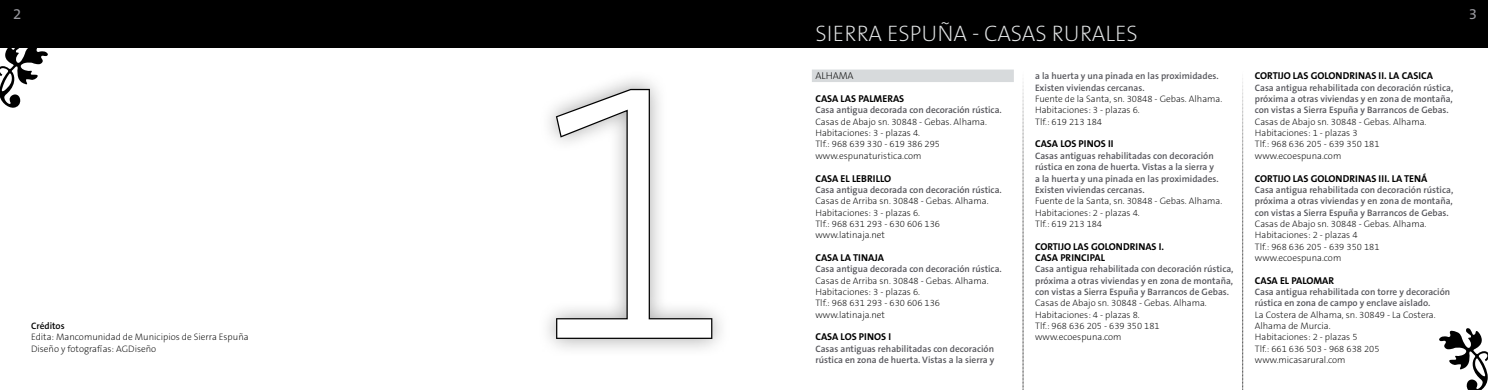
<style>
.page{position:relative;width:1488px;height:390px;background:#fff}
.page>*{position:absolute;margin:0;border:0;box-sizing:border-box;transform-origin:0 0}
.t1{font:200 380.62px "The Sans B2";color:#fff}
.t2{font:95px "Woodtype Ornaments Std";color:#000}
.t3{font:200 22.5px "The Sans B2";color:#e2e4e5}
.t4{font:15px "The Sans B5 Plain";color:#98989e}
.t5{font:700 10px/11.4px "The Sans B7";color:#000}
.t6{font:200 10px "The Sans B2";color:#000}
.t7{font:200 9.38px/11.4px "The Sans B2";color:#000}
.t8{font:600 9.38px/11.4px "The Sans B6";color:#55555b}
.t9{font:600 9.38px "The Sans B6";color:#000}
</style>
<div class="page">
<div style="left:0;top:0;width:744px;height:48px;background:#000"></div>
<div style="left:744px;top:0;width:744px;height:48px;background:#000"></div>
<svg style="left:1023px;top:82px;width:1px;height:308px"></svg>
<svg style="left:1242px;top:78px;width:2px;height:312px"></svg>
<div style="left:812px;top:70px;width:202px;height:12px;background:#d7dadc"></div>
<div style="left:536px;top:69px;width:194px;height:288px;background:#000;opacity:.35"></div>
<svg style="left:554px;top:88px;width:160px;height:252px"></svg>
<h3 class="t4" style="left:13px;top:6px;width:10px">2</h3>
<h2 class="t2" style="left:-2px;top:37px;width:52px">•</h2>
<p class="t9" style="left:31px;top:321px;width:35px">Créditos</p>
<p class="t7" style="left:31px;top:332px;width:219px">Edita: Mancomunidad de Municipios de Sierra Espuña<br>Diseño y fotografías: AGDiseño</p>
<h1 class="t1" style="left:526px;top:4px;width:211px">1</h1>
<h3 class="t3" style="left:815px;top:21px;width:23px">SIERRA</h3>
<h3 class="t3" style="left:887px;top:21px;width:249px">ESPU ÑA - Casas Rurales</h3>
<p class="t6" style="left:815px;top:71px;width:40px">Alhama</p>
<p class="t5" style="left:815px;top:93px;width:13px">CASA</p>
<p class="t5" style="left:840px;top:93px;width:59px">LAS PALMERAS</p>
<p class="t8" style="left:815px;top:105px;width:188px">Casa antigua decorada con decoración rústica.</p>
<p class="t7" style="left:815px;top:116px;width:173px">Casas de Abajo sn. 30848 - Gebas. Alhama.<br>Habitaciones: 3 - plazas 4.<br>Tlf.: 968 639 330 - 619 386 295 www.espunaturistica.com</p>
<p class="t5" style="left:815px;top:173px;width:13px">CASA</p>
<p class="t5" style="left:840px;top:173px;width:52px">EL LEBRILLO</p>
<p class="t8" style="left:815px;top:184px;width:188px">Casa antigua decorada con decoración rústica.</p>
<p class="t7" style="left:815px;top:196px;width:175px">Casas de Arriba sn. 30848 - Gebas. Alhama.<br>Habitaciones: 3 - plazas 6.<br>Tlf.: 968 631 293 - 630 606 136 www.latinaja.net</p>
<p class="t5" style="left:815px;top:252px;width:13px">CASA</p>
<p class="t5" style="left:840px;top:252px;width:42px">LA TINAJA</p>
<p class="t8" style="left:815px;top:264px;width:188px">Casa antigua decorada con decoración rústica.</p>
<p class="t7" style="left:815px;top:275px;width:175px">Casas de Arriba sn. 30848 - Gebas. Alhama.<br>Habitaciones: 3 - plazas 6.<br>Tlf.: 968 631 293 - 630 606 136 www.latinaja.net</p>
<p class="t5" style="left:815px;top:331px;width:13px">CASA</p>
<p class="t5" style="left:840px;top:331px;width:52px">LOS PINOS I</p>
<p class="t8" style="left:815px;top:343px;width:180px">Casas antiguas rehabilitadas con decoración rústica en zona de huerta. Vistas a la sierra y</p>
<p class="t8" style="left:1035px;top:71px;width:185px">a la huerta y una pinada en las proximidades.<br>Existen viviendas cercanas.</p>
<p class="t7" style="left:1035px;top:93px;width:189px">Fuente de la Santa, sn. 30848 - Gebas. Alhama.<br>Habitaciones: 3 - plazas 6.<br>Tlf.: 619 213 184</p>
<p class="t5" style="left:1035px;top:139px;width:13px">CASA</p>
<p class="t5" style="left:1060px;top:139px;width:55px">LOS PINOS II</p>
<p class="t8" style="left:1035px;top:150px;width:185px">Casas antiguas rehabilitadas con decoración rústica en zona de huerta. Vistas a la sierra y a la huerta y una pinada en las proximidades.<br>Existen viviendas cercanas.</p>
<p class="t7" style="left:1035px;top:195px;width:189px">Fuente de la Santa, sn. 30848 - Gebas. Alhama.<br>Habitaciones: 2 - plazas 4.<br>Tlf.: 619 213 184</p>
<p class="t5" style="left:1035px;top:241px;width:130px">CORTIJO LAS GOLONDRINAS I.<br>CASA</p>
<p class="t5" style="left:1060px;top:252px;width:46px">PRINCIPAL</p>
<p class="t8" style="left:1035px;top:264px;width:200px;text-align:justify">Casa antigua rehabilitada con decoración rústica, próxima a otras viviendas y en zona de montaña, con vistas a Sierra Espuña y Barrancos de Gebas.</p>
<p class="t7" style="left:1035px;top:298px;width:173px">Casas de Abajo sn. 30848 - Gebas. Alhama.<br>Habitaciones: 4 - plazas 8.<br>Tlf.: 968 636 205 - 639 350 181 www.ecoespuna.com</p>
<h3 class="t4" style="left:1468px;top:6px;width:10px">3</h3>
<p class="t5" style="left:1255px;top:71px;width:177px">CORTIJO LAS GOLONDRINAS II. LA CASICA</p>
<p class="t8" style="left:1255px;top:82px;width:200px;text-align:justify">Casa antigua rehabilitada con decoración rústica, próxima a otras viviendas y en zona de montaña, con vistas a Sierra Espuña y Barrancos de Gebas.</p>
<p class="t7" style="left:1255px;top:116px;width:173px">Casas de Abajo sn. 30848 - Gebas. Alhama.<br>Habitaciones: 1 - plazas 3<br>Tlf.: 968 636 205 - 639 350 181 www.ecoespuna.com</p>
<p class="t5" style="left:1255px;top:173px;width:174px">CORTIJO LAS GOLONDRINAS III. LA TENÁ</p>
<p class="t8" style="left:1255px;top:184px;width:200px;text-align:justify">Casa antigua rehabilitada con decoración rústica, próxima a otras viviendas y en zona de montaña, con vistas a Sierra Espuña y Barrancos de Gebas.</p>
<p class="t7" style="left:1255px;top:218px;width:173px">Casas de Abajo sn. 30848 - Gebas. Alhama.<br>Habitaciones: 2 - plazas 4<br>Tlf.: 968 636 205 - 639 350 181 www.ecoespuna.com</p>
<p class="t5" style="left:1255px;top:275px;width:13px">CASA</p>
<p class="t5" style="left:1280px;top:275px;width:56px">EL PALOMAR</p>
<p class="t8" style="left:1255px;top:286px;width:197px">Casa antigua rehabilitada con torre y decoración rústica en zona de campo y enclave aislado.</p>
<p class="t7" style="left:1255px;top:309px;width:182px">La Costera de Alhama, sn. 30849 - La Costera.<br>Alhama de Murcia.<br>Habitaciones: 2 - plazas 5<br>Tlf.: 661 636 503 - 968 638 205 www.micasarural.com</p>
<h2 class="t2" style="left:1439px;top:322px;width:52px">•</h2>
</div>
